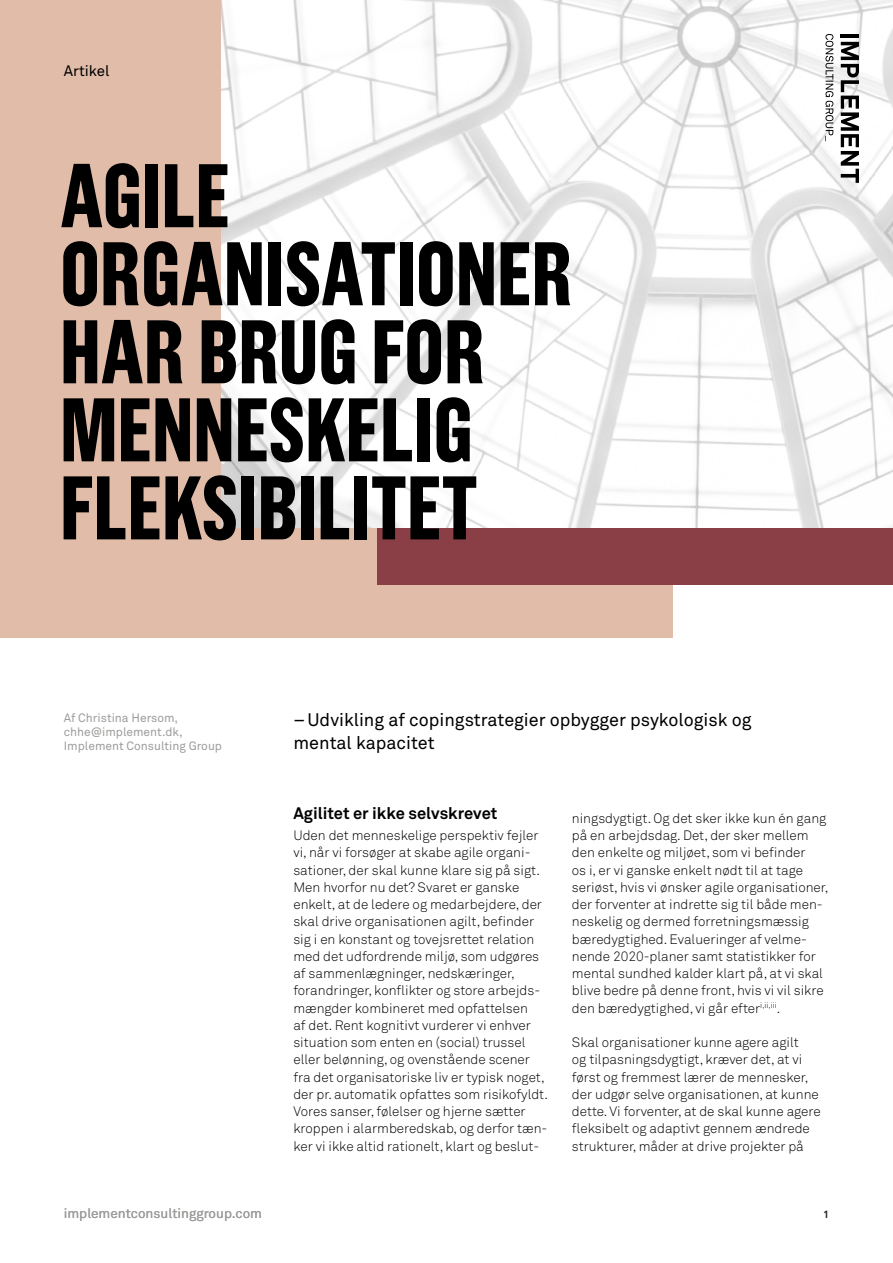
<style>
.page{position:relative;width:893px;height:1263px;background:#fff}
.page>*{position:absolute;margin:0;border:0;box-sizing:border-box;transform-origin:0 0}
.t1{font:700 90px/78px "Grotzec Cond";color:#000}
.t2{font:18px/22.5px "Akkurat Pro";color:#000}
.t3{font:700 16.5px "Akkurat Pro";color:#000}
.t4{font:15px "Akkurat Pro";color:#000}
.t5{font:13.5px/17.2px "Akkurat Light Pro";color:#000}
.t6{font:13.5px "Akkurat Pro";color:#9d9d9c}
.t7{font:12px/14.4px "Akkurat Pro";color:#9d9d9c}
.t8{font:700 10.5px "Akkurat Pro";color:#1f2023}
</style>
<div class="page">
<div style="left:0;top:0;width:672px;height:638px;background:#e1bca8"></div>
<div style="left:377px;top:404px;width:516px;height:181px;background:#8a3e45"></div>
<img style="left:221px;top:0;width:672px;height:527px">
<svg style="left:825px;top:34px;width:8px;height:107px"></svg>
<hr style="left:841px;top:34px;width:18px;height:4px;background:#000">
<svg style="left:841px;top:42px;width:18px;height:141px"></svg>
<p class="t4" style="left:64px;top:62px;width:47px">Artikel</p>
<h1 class="t1" style="left:60px;top:154px;width:514px">AGILE<br>ORGANISATIONER<br>HAR BRUG FOR<br>MENNESKELIG<br>FLEKSIBILITET</h1>
<p class="t7" style="left:64px;top:711px;width:160px">Af Christina Hersom, chhe@implement.dk,<br>Implement Consulting Group</p>
<p class="t6" style="left:64px;top:1206px;width:200px">implementconsultinggroup.com</p>
<h2 class="t2" style="left:293px;top:709px;width:460px">–Udvikling af copingstrategier opbygger psykologisk og mental kapacitet</h2>
<p class="t3" style="left:293px;top:802px;width:205px">Agilitet er ikke selvskrevet</p>
<p class="t5" style="left:293px;top:827px;width:256px">Uden det menneskelige perspektiv fejler vi, når vi forsøger at skabe agile organi&shy;sationer, der skal kunne klare sig på sigt.<br>Men hvorfor nu det? Svaret er ganske enkelt, at de ledere og medarbejdere, der skal drive organisationen agilt, befinder sig i en konstant og tovejsrettet relation med det udfordrende miljø, som udgøres af sammenlægninger, nedskæringer, forandringer, konflikter og store arbejds&shy;mængder kombineret med opfattelsen<br>af det. Rent kognitivt vurderer vi enhver situation som enten en (social) trussel eller belønning, og ovenstående scener fra det organisatoriske liv er typisk noget, der pr. automatik opfattes som risikofyldt.<br>Vores sanser, følelser og hjerne sætter kroppen i alarmberedskab, og derfor tæn&shy;ker vi ikke altid rationelt, klart og beslut-</p>
<p class="t5" style="left:572px;top:810px;width:258px">ningsdygtigt. Og det sker ikke kun én gang på en arbejdsdag. Det, der sker mellem den enkelte og miljøet, som vi befinder<br>os i, er vi ganske enkelt nødt til at tage seriøst, hvis vi ønsker agile organisationer, der forventer at indrette sig til både men&shy;neskelig og dermed forretningsmæssig bæredygtighed. Evalueringer af velme&shy;nende 2020-planer samt statistikker for mental sundhed kalder klart på, at vi skal blive bedre på denne front, hvis vi vil sikre den bæredygtighed, vi går efter<sup>i,ii,iii</sup>.</p>
<p class="t5" style="left:572px;top:1034px;width:250px">Skal organisationer kunne agere agilt<br>og tilpasningsdygtigt, kræver det, at vi først og fremmest lærer de mennesker, der udgør selve organisationen, at kunne dette. Vi forventer, at de skal kunne agere fleksibelt og adaptivt gennem ændrede strukturer, måder at drive projekter på</p>
<p class="t8" style="left:823px;top:1208px;width:7px">1</p>
</div>
